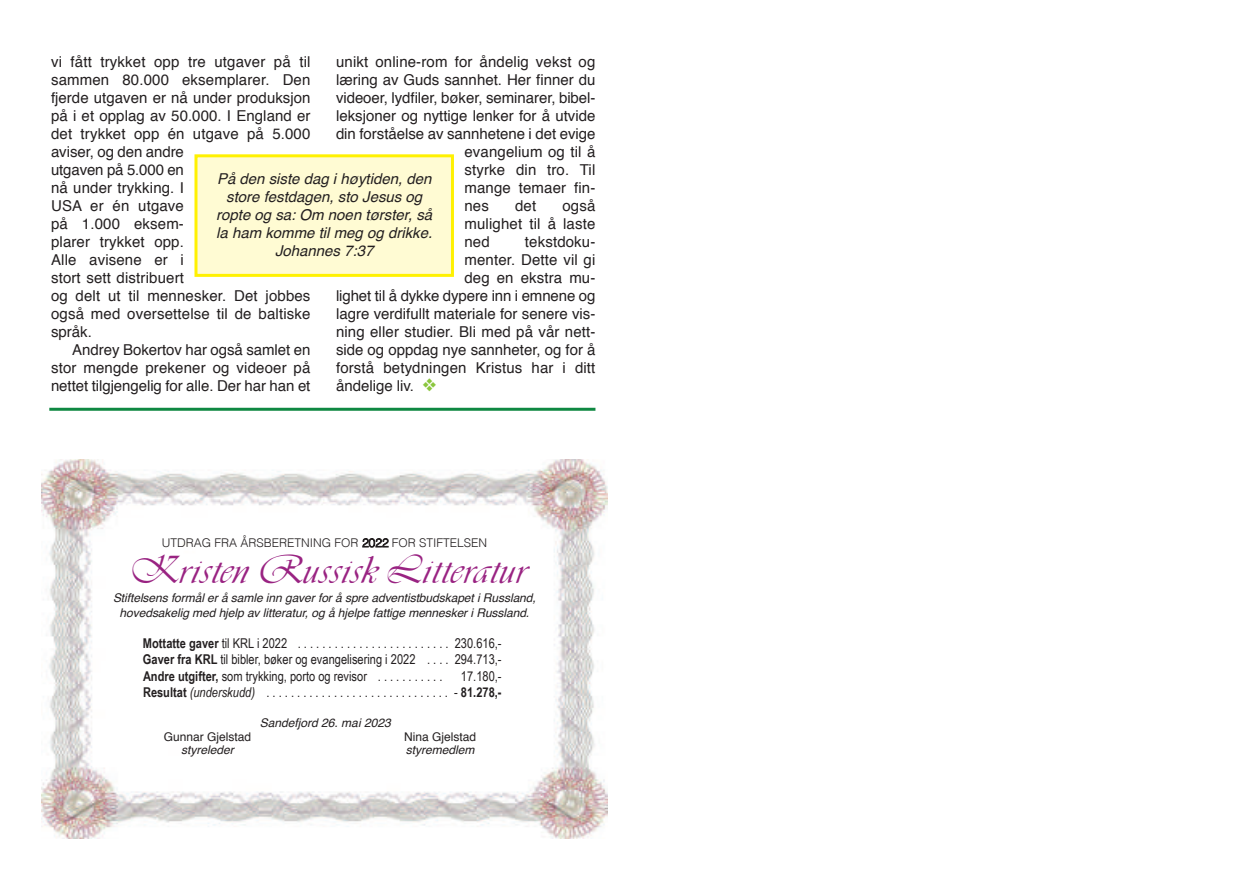
<style>
.page{position:relative;width:1259px;height:893px;background:#fff}
.page>*{position:absolute;margin:0;border:0;box-sizing:border-box;transform-origin:0 0}
.t1{font:39px "Vivaldi";color:#992382}
.t2{font:15px/18px "Helvetica";letter-spacing:.01em;color:#231f20;text-align:justify}
.t3{font:italic 15px/18px "Helvetica";color:#231f20;text-align:center}
.t4{font:13.5px/16.2px "Arial Narrow";color:#231f20;text-align:justify}
.t5{font:italic 12px/14.4px "Helvetica";letter-spacing:-.005em;color:#231f20;text-align:center}
.t6{font:300 12px "Helvetica";color:#231f20}
.t7{font:12px "Helvetica";color:#231f20}
.s1{color:#8bc63e}
.s2{font-weight:700}
.s3{font-style:italic}
</style>
<div class="page">
<img style="left:42px;top:460px;width:565px;height:379px">
<hr style="left:49px;top:408px;width:546px;height:3px;background:#0f8842">
<div style="left:197px;top:157px;width:254px;height:117px;background:#fffbd3"></div>
<div style="left:194px;top:154px;width:260px;height:123px;border:3px solid #fff101"></div>
<p class="t2" style="left:336px;top:54px;width:261px">unikt online-rom for åndelig vekst og</p>
<p class="t2" style="left:336px;top:72px;width:261px">læring av Guds sannhet. Her finner du</p>
<p class="t2" style="left:336px;top:90px;width:261px">videoer, lydfiler, bøker, seminarer, bibel-</p>
<p class="t2" style="left:336px;top:108px;width:261px">leksjoner og nyttige lenker for å utvide</p>
<p class="t2" style="left:336px;top:126px;width:261px">din forståelse av sannhetene i det evige</p>
<p class="t2" style="left:464px;top:144px;width:132px">evangelium og til å</p>
<p class="t2" style="left:464px;top:162px;width:132px">styrke din tro. Til</p>
<p class="t2" style="left:464px;top:180px;width:132px">mange temaer fin-</p>
<p class="t2" style="left:464px;top:198px;width:26px">nes</p>
<p class="t2" style="left:515px;top:198px;width:23px">det</p>
<p class="t2" style="left:51px;top:54px;width:261px;text-align:left">vi fått trykket opp tre utgaver på til sammen 80.000 eksemplarer. Den fjerde utgaven er nå under produksjon på i et opplag av 50.000. I England er det trykket opp én utgave på 5.000 aviser, og den andre<br>utgaven på 5.000 en<br>nå under trykking. I<br>USA er én utgave<br>på 1.000 eksem-<br>plarer trykket opp.<br>Alle avisene er i<br>stort sett distribuert<br>og delt ut til mennesker. Det jobbes også med oversettelse til de baltiske språk.</p>
<p class="t2" style="left:51px;top:342px;width:261px;text-indent:21px">Andrey Bokertov har også samlet en stor mengde prekener og videoer på nettet tilgjengelig for alle. Der har han et</p>
<p class="t3" style="left:216px;top:171px;width:217px">På den siste dag i høytiden, den store festdagen, sto Jesus og ropte og sa: Om noen tørster, så la ham komme til meg og drikke.<br>Johannes 7:37</p>
<p class="t2" style="left:464px;top:198px;width:132px;text-indent:98px">også mulighet til å laste ned</p>
<p class="t2" style="left:525px;top:234px;width:72px">tekstdoku-</p>
<p class="t2" style="left:464px;top:252px;width:132px">menter. Dette vil gi</p>
<p class="t2" style="left:464px;top:270px;width:132px">deg en ekstra mu-</p>
<p class="t2" style="left:336px;top:288px;width:261px">lighet til å dykke dypere inn i emnene og</p>
<p class="t2" style="left:336px;top:306px;width:261px">lagre verdifullt materiale for senere vis-</p>
<p class="t2" style="left:336px;top:324px;width:261px">ning eller studier. Bli med på vår nett-</p>
<p class="t2" style="left:336px;top:342px;width:261px">side og oppdag nye sannheter, og for å</p>
<p class="t2" style="left:336px;top:360px;width:261px">forstå betydningen Kristus har i ditt</p>
<p class="t2" style="left:336px;top:378px;width:102px">åndelige liv. <span class="s1">❖</span></p>
<p class="t6" style="left:162px;top:538px;width:327px">UTDRAG FRA ÅRSBERETNING FOR 2022 FOR STIFTELSEN</p>
<h1 class="t1" style="left:125px;top:538px;width:400px">Kristen Russisk Litteratur</h1>
<p class="t5" style="left:113px;top:592px;width:424px">Stiftelsens formål er å samle inn gaver for å spre adventistbudskapet i Russland, hovedsakelig med hjelp av litteratur, og å hjelpe fattige mennesker i Russland.</p>
<p class="t4" style="left:143px;top:635px;width:360px"><span class="s2">Mottatte gaver</span> til KRL i 2022 . . . . . . . . . . . . . . . . . . . . . . . . . 230.616,- <span class="s2">Gaver fra KRL</span> til bibler, bøker og evangelisering i 2022 . . . . 294.713,- <span class="s2">Andre utgifter,</span> som trykking, porto og revisor . . . . . . . . . . .</p>
<p class="t4" style="left:143px;top:668px;width:360px;text-align:right">17.180,-<br><span class="s2">Resultat</span> <span class="s3">(underskudd)</span> . . . . . . . . . . . . . . . . . . . . . . . . . . . . . . - <span class="s2">81.278,-</span></p>
<p class="t5" style="left:260px;top:716px;width:132px">Sandefjord 26. mai 2023</p>
<p class="t7" style="left:164px;top:732px;width:89px">Gunnar Gjelstad</p>
<p class="t7" style="left:404px;top:732px;width:74px">Nina Gjelstad</p>
<p class="t5" style="left:181px;top:744px;width:54px">styreleder</p>
<p class="t5" style="left:406px;top:744px;width:70px">styremedlem</p>
</div>
